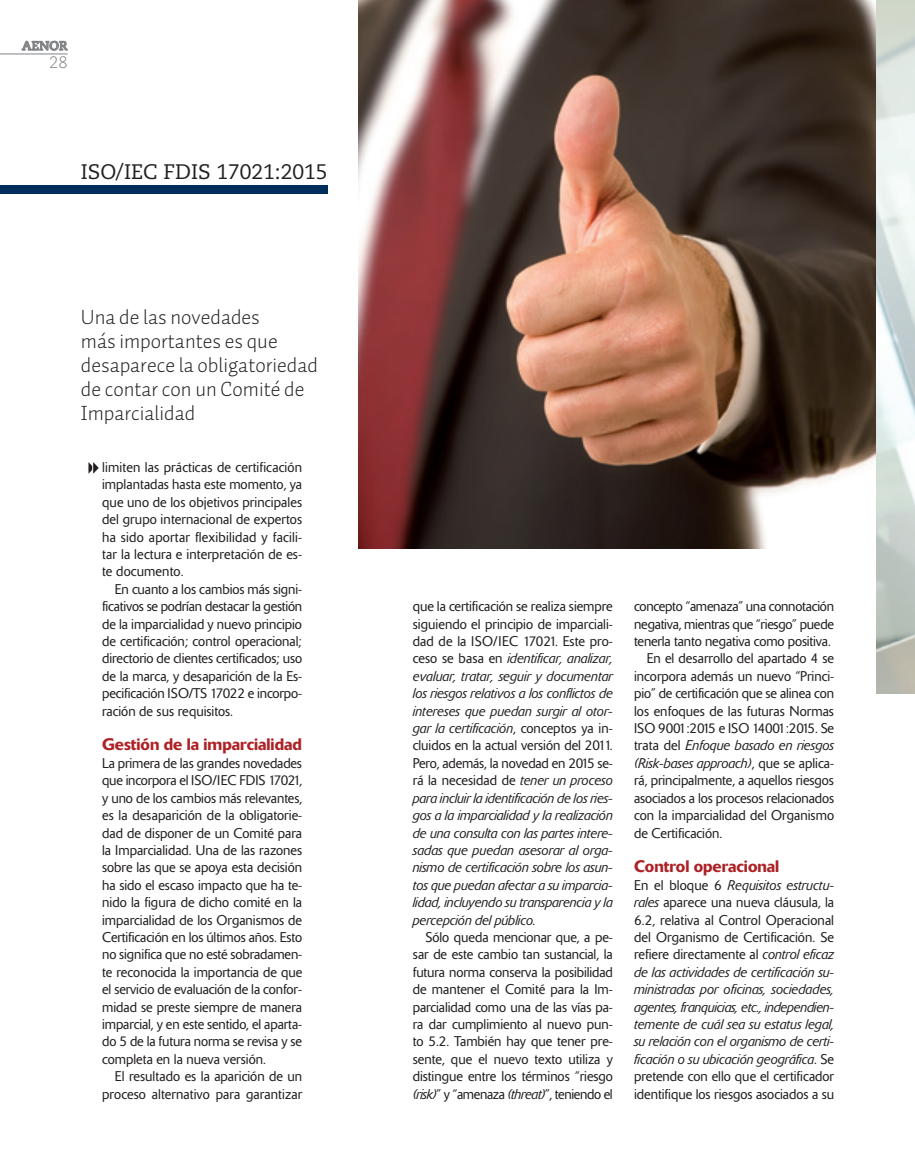
<style>
.page{position:relative;width:915px;height:1170px;background:#fff}
.page>*{position:absolute;margin:0;border:0;box-sizing:border-box;transform-origin:0 0}
._05_SUMARIO_TEMAS{font:21px/24px "Auto 1 Light LF";color:#231f20}
.t1{font:21px "Caecilia LT Std";color:#231f20}
._04_LADILLO{font:500 16.5px "Delta";color:#ae2226}
.t2{font:300 16.5px "Caecilia LT Std";color:#808285}
._04_TEXTO_CORRIDO{font:300 13.95px/17.4px "Delta";color:#231f20;text-align:justify}
._04_TEXTO_CORRIDO-2{font:italic 300 13.95px/17.4px "Delta";color:#231f20;text-align:justify}
.t3{font:700 12.75px "Caecilia LT Std";color:#808285}
.s1{font-style:normal}
.s2{font-style:italic}
</style>
<div class="page">
<svg style="left:22px;top:41px;width:46px;height:10px"></svg>
<hr style="left:0;top:54px;width:68px;height:1px;background:#808285">
<img style="left:359px;top:0;width:517px;height:549px">
<img style="left:876px;top:0;width:38px;height:693px">
<svg style="left:88px;top:462px;width:11px;height:12px"></svg>
<div style="left:0;top:185px;width:327px;height:8px;background:#002e5c"></div>
<p class="t3" style="left:22px;top:38px;width:47px">AENOR</p>
<p class="t2" style="left:49px;top:53px;width:20px">28</p>
<p class="t1" style="left:81px;top:159px;width:248px">ISO/IEC FDIS 17021:2015</p>
<p class="_05_SUMARIO_TEMAS" style="left:81px;top:304px;width:238px">Una de las novedades<br>más importantes es que desaparece la obligatoriedad de contar con un Comité de<br>Imparcialidad</p>
<p class="_04_TEXTO_CORRIDO" style="left:102px;top:458px;width:201px">limiten las prácticas de certificación implantadas hasta este momento, ya que uno de los objetivos principales del grupo internacional de expertos ha sido aportar flexibilidad y facili&shy;tar la lectura e interpretación de es&shy;te documento.</p>
<p class="_04_TEXTO_CORRIDO" style="left:102px;top:580px;width:201px;text-indent:13px">En cuanto a los cambios más signi&shy;ficativos se podrían destacar la gestión de la imparcialidad y nuevo principio de certificación; control operacional; directorio de clientes certificados; uso de la marca, y desaparición de la Es&shy;pecificación ISO/TS 17022 e incorpo&shy;ración de sus requisitos.</p>
<p class="_04_LADILLO" style="left:102px;top:734px;width:201px">Gestión de la imparcialidad</p>
<p class="_04_TEXTO_CORRIDO" style="left:102px;top:754px;width:201px">La primera de las grandes novedades que incorpora el ISO/IEC FDIS 17021, y uno de los cambios más relevantes, es la desaparición de la obligatorie&shy;dad de disponer de un Comité para la Imparcialidad. Una de las razones sobre las que se apoya esta decisión ha sido el escaso impacto que ha te&shy;nido la figura de dicho comité en la imparcialidad de los Organismos de Certificación en los últimos años. Esto no significa que no esté sobradamen&shy;te reconocida la importancia de que el servicio de evaluación de la confor&shy;midad se preste siempre de manera imparcial, y en este sentido, el aparta&shy;do 5 de la futura norma se revisa y se completa en la nueva versión.</p>
<p class="_04_TEXTO_CORRIDO" style="left:102px;top:1067px;width:201px;text-align:right">El resultado es la aparición de un proceso alternativo para garantizar</p>
<p class="_04_TEXTO_CORRIDO-2" style="left:412px;top:598px;width:201px"><span class="s1">que la certificación se realiza siempre siguiendo el principio de imparciali&shy;dad de la ISO/IEC 17021. Este pro&shy;ceso se basa en</span> identificar, analizar, evaluar, tratar, seguir y documentar los riesgos relativos a los conflictos de intereses que puedan surgir al otor&shy;gar la certificación<span class="s1">, conceptos ya in&shy;cluidos en la actual versión del 2011.<br>Pero, además, la novedad en 2015 se&shy;rá la necesidad de</span> tener un proceso para incluir la identificación de los ries&shy;gos a la imparcialidad y la realización de una consulta con las partes intere&shy;sadas que puedan asesorar al orga&shy;nismo de certificación sobre los asun&shy;tos que puedan afectar a su imparcia&shy;lidad, incluyendo su transparencia y la percepción del público.</p>
<p class="_04_TEXTO_CORRIDO" style="left:412px;top:928px;width:202px;text-indent:13px">Sólo queda mencionar que, a pe&shy;sar de este cambio tan sustancial, la futura norma conserva la posibilidad de mantener el Comité para la Im&shy;parcialidad como una de las vías pa&shy;ra dar cumplimiento al nuevo pun&shy;to 5.2. También hay que tener pre&shy;sente, que el nuevo texto utiliza y distingue entre los términos “riesgo <span class="s2">(risk)</span>” y “amenaza <span class="s2">(threat)</span>”, teniendo el</p>
<p class="_04_TEXTO_CORRIDO" style="left:634px;top:597px;width:201px">concepto “amenaza” una connotación negativa, mientras que “riesgo” puede tenerla tanto negativa como positiva.</p>
<p class="_04_TEXTO_CORRIDO" style="left:634px;top:650px;width:201px;text-indent:13px">En el desarrollo del apartado 4 se incorpora además un nuevo “Princi&shy;pio” de certificación que se alinea con los enfoques de las futuras Normas ISO 9001:2015 e ISO 14001:2015. Se trata del <span class="s2">Enfoque basado en riesgos (Risk-bases approach)</span>, que se aplica&shy;rá, principalmente, a aquellos riesgos asociados a los procesos relacionados con la imparcialidad del Organismo de Certificación.</p>
<p class="_04_LADILLO" style="left:634px;top:856px;width:147px">Control operacional</p>
<p class="_04_TEXTO_CORRIDO-2" style="left:634px;top:876px;width:201px"><span class="s1">En el bloque 6</span> Requisitos estructu&shy;rales <span class="s1">aparece una nueva cláusula, la 6.2, relativa al Control Operacional del Organismo de Certificación. Se refiere directamente al</span> control eficaz de las actividades de certificación su&shy;ministradas por oficinas, sociedades, agentes, franquicias, etc., independien&shy;temente de cuál sea su estatus legal, su relación con el organismo de certi&shy;ficación o su ubicación geográfica<span class="s1">. Se pretende con ello que el certificador identifique los riesgos asociados a su</span></p>
</div>
